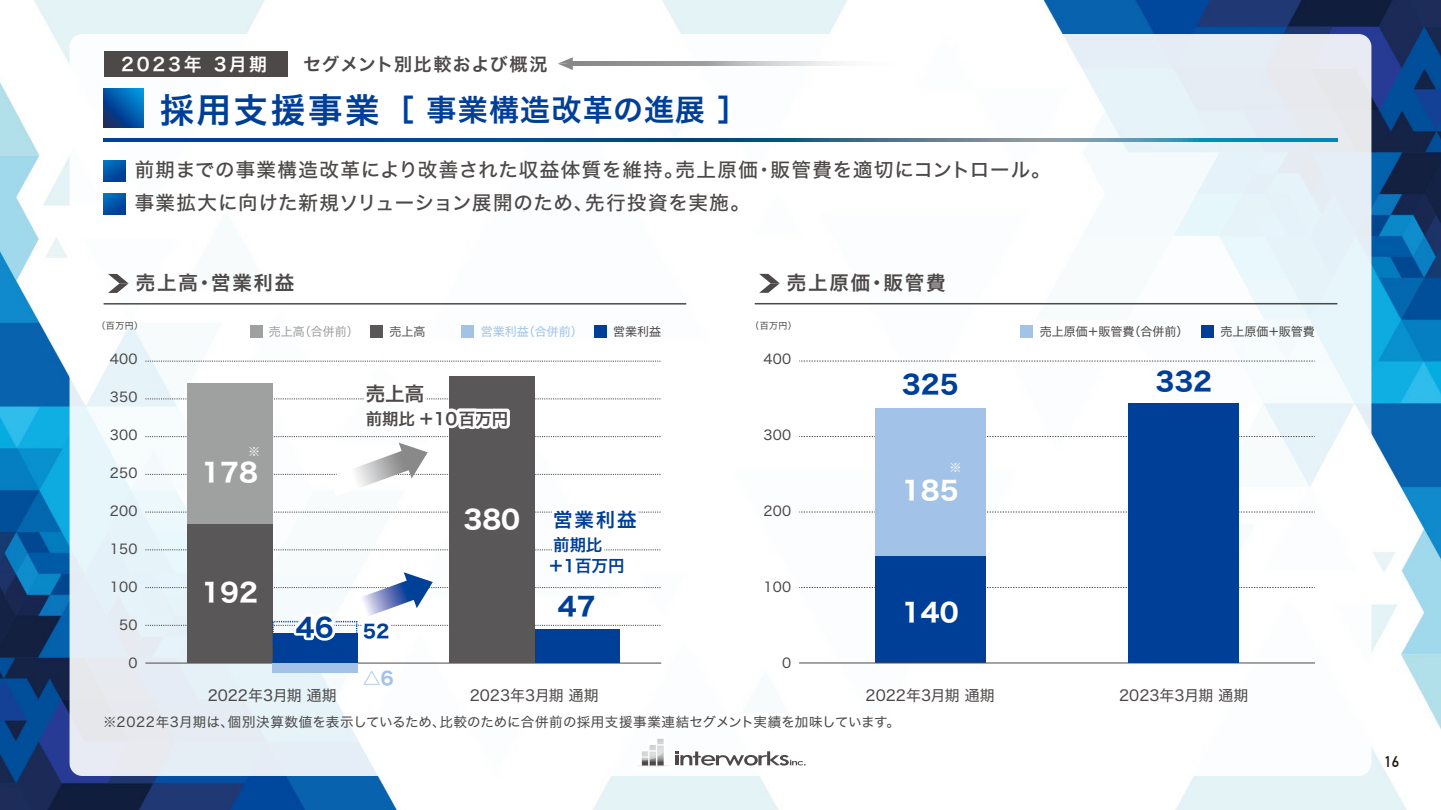
<style>
.page{position:relative;width:1441px;height:810px;background:#fff}
.page>*{position:absolute;margin:0;border:0;box-sizing:border-box;transform-origin:0 0}
.t1{font:30px "Hira Kaku Std W6";letter-spacing:.04em;color:#003f98}
.t2{font:25.5px "Hira Kaku Std W7";color:#fff}
.t3{font:25.5px "Hira Kaku Std W7";color:#003f98}
.t4{font:19.5px/33.8px "Hira Kaku Std W5";letter-spacing:.045em;color:#4c4948}
.t5{font:19.5px "Hira Kaku Std W6";letter-spacing:.09em;color:#4c4948}
.t6{font:19.5px "Hira Kaku Std W6";color:#003e97}
.t7{font:18px "Hira Kaku Std W6";letter-spacing:.045em;color:#4c4948}
.t8{font:18px "Hira Kaku Std W6";letter-spacing:.16em;color:#fff}
.t9{font:18px "Hira Kaku Std W7";color:#a2c3e7}
.t10{font:16.5px "Hira Kaku Std W6";color:#4c4948}
.t11{font:16.5px/21.5px "Hira Kaku Std W6";color:#003e97}
.t12{font:15px "Hira Kaku Std W4";color:#4c4948}
.t13{font:700 15px "DIN Alternate";color:#211613}
.t14{font:13.5px "Hira Kaku Std W4";letter-spacing:.01em;color:#4c4948}
.t15{font:12px "Hira Kaku Std W4";color:#4c4948}
.t16{font:12px "Hira Kaku Std W4";color:#a2c3e7}
.t17{font:12px "Hira Kaku Std W4";color:#9fa0a0}
.t18{font:12px "Hira Kaku Std W4";color:#595757}
.t19{font:12px "Hira Kaku Std W4";color:#fff}
.t20{font:9px "Hira Kaku Std W4";letter-spacing:.045em;color:#4c4948}
.s1{font-size:34.5px}
.s2{font-size:18px}
</style>
<div class="page">
<img style="left:0;top:0;width:1440px;height:810px">
<div style="left:70px;top:34px;width:1301px;height:742px;background:#fff;border-radius:13px"></div>
<svg style="left:104px;top:138px;width:1233px;height:3px;background:#1e6396"></svg>
<svg style="left:104px;top:88px;width:39px;height:40px;background:#0357a4"></svg>
<div style="left:633px;top:762px;width:40px;height:7px;border:5px solid #fff;border-radius:50%"></div>
<svg style="left:674px;top:749px;width:138px;height:61px"></svg>
<hr style="left:635px;top:765px;width:36px;height:2px;background:#efefef;border-radius:50%">
<svg style="left:104px;top:160px;width:21px;height:21px"></svg>
<div style="left:104px;top:193px;width:21px;height:22px;background:linear-gradient(to bottom,#006bb9,#004097)"></div>
<div style="left:104px;top:51px;width:183px;height:25px;background:#4c4948"></div>
<svg style="left:572px;top:62px;width:267px;height:4px"></svg>
<svg style="left:558px;top:57px;width:14px;height:13px"></svg>
<svg style="left:108px;top:274px;width:21px;height:19px"></svg>
<hr style="left:104px;top:303px;width:582px;height:2px;background:#4c4948">
<div style="left:449px;top:376px;width:85px;height:287px;background:#595757"></div>
<svg style="left:145px;top:361px;width:516px;height:1px"></svg>
<div style="left:461px;top:326px;width:13px;height:12px;background:#a2c3e7"></div>
<div style="left:594px;top:326px;width:12px;height:12px;background:#003f98"></div>
<div style="left:370px;top:326px;width:13px;height:12px;background:#595757"></div>
<div style="left:249px;top:326px;width:13px;height:12px;background:#9fa0a0"></div>
<svg style="left:145px;top:379px;width:516px;height:58px"></svg>
<div style="left:187px;top:384px;width:85px;height:140px;background:#9fa0a0"></div>
<svg style="left:759px;top:274px;width:20px;height:19px"></svg>
<hr style="left:754px;top:303px;width:583px;height:1px;background:#4c4948">
<svg style="left:799px;top:587px;width:516px;height:1px"></svg>
<svg style="left:799px;top:512px;width:516px;height:1px"></svg>
<div style="left:875px;top:555px;width:110px;height:108px;background:#003f98"></div>
<hr style="left:799px;top:663px;width:515px;height:1px;background:#4c4948">
<div style="left:1128px;top:404px;width:110px;height:259px;background:#003f98"></div>
<div style="left:875px;top:408px;width:110px;height:147px;background:#a2c3e7"></div>
<div style="left:1020px;top:325px;width:13px;height:13px;background:#a2c3e7"></div>
<div style="left:1200px;top:325px;width:13px;height:13px;background:#003f98"></div>
<svg style="left:799px;top:361px;width:516px;height:119px"></svg>
<svg style="left:145px;top:443px;width:523px;height:327px"></svg>
<h3 class="t8" style="left:121px;top:50px;width:147px">2023年 3月期</h3>
<h3 class="t7" style="left:303px;top:50px;width:246px">セグメント別比較および概況</h3>
<h1 class="t1" style="left:160px;top:87px;width:589px"><span class="s1">採用支援事業</span> ［ 事業構造改革の進展 ］</h1>
<h3 class="t4" style="left:135px;top:153px;width:917px">前期までの事業構造改革により改善された収益体質を維持。売上原価・販管費を適切にコントロール。事業拡大に向けた新規ソリューション展開のため、先行投資を実施。</h3>
<h3 class="t5" style="left:136px;top:268px;width:160px">売上高・営業利益</h3>
<h3 class="t5" style="left:787px;top:268px;width:160px">売上原価・販管費</h3>
<p class="t20" style="left:96px;top:319px;width:48px">（百万円）</p>
<p class="t17" style="left:269px;top:323px;width:91px">売上高（合併前）</p>
<p class="t18" style="left:389px;top:323px;width:37px">売上高</p>
<p class="t16" style="left:480px;top:323px;width:103px">営業利益（合併前）</p>
<p class="t15" style="left:613px;top:323px;width:49px">営業利益</p>
<p class="t20" style="left:750px;top:318px;width:48px">（百万円）</p>
<p class="t15" style="left:1039px;top:323px;width:150px">売上原価＋販管費（合併前）</p>
<p class="t15" style="left:1220px;top:323px;width:96px">売上原価＋販管費</p>
<p class="t14" style="left:110px;top:348px;width:29px">400</p>
<p class="t14" style="left:763px;top:348px;width:29px">400</p>
<p class="t14" style="left:110px;top:386px;width:29px">350</p>
<h3 class="t5" style="left:366px;top:379px;width:60px">売上高</h3>
<p class="t10" style="left:366px;top:406px;width:144px">前期比＋10百万円</p>
<h2 class="t3" style="left:901px;top:364px;width:58px">325</h2>
<h2 class="t3" style="left:1155px;top:361px;width:58px">332</h2>
<p class="t14" style="left:110px;top:424px;width:29px">300</p>
<p class="t14" style="left:763px;top:424px;width:29px">300</p>
<p class="t19" style="left:248px;top:442px;width:13px">※</p>
<p class="t14" style="left:110px;top:462px;width:29px">250</p>
<p class="t14" style="left:110px;top:500px;width:29px">200</p>
<p class="t14" style="left:110px;top:538px;width:29px">150</p>
<h2 class="t2" style="left:201px;top:452px;width:58px">178</h2>
<h2 class="t2" style="left:463px;top:500px;width:58px">380</h2>
<h3 class="t6" style="left:553px;top:505px;width:85px">営業利益</h3>
<p class="t11" style="left:547px;top:534px;width:78px;text-indent:5px">前期比＋1百万円</p>
<p class="t14" style="left:763px;top:500px;width:29px">200</p>
<p class="t19" style="left:949px;top:458px;width:13px">※</p>
<h2 class="t2" style="left:901px;top:471px;width:58px">185</h2>
<p class="t14" style="left:110px;top:576px;width:29px">100</p>
<p class="t14" style="left:119px;top:614px;width:20px">50</p>
<h2 class="t2" style="left:201px;top:573px;width:58px">192</h2>
<h2 class="t3" style="left:296px;top:607px;width:95px">46 <span class="s2">52</span></h2>
<h2 class="t3" style="left:558px;top:587px;width:39px">47</h2>
<p class="t14" style="left:763px;top:576px;width:29px">100</p>
<h2 class="t2" style="left:901px;top:593px;width:58px">140</h2>
<p class="t14" style="left:128px;top:652px;width:11px">0</p>
<h3 class="t9" style="left:363px;top:664px;width:32px">△6</h3>
<p class="t14" style="left:782px;top:652px;width:11px">0</p>
<p class="t12" style="left:208px;top:684px;width:131px">2022年3月期 通期</p>
<p class="t12" style="left:469px;top:684px;width:131px">2023年3月期 通期</p>
<p class="t12" style="left:865px;top:684px;width:131px">2022年3月期 通期</p>
<p class="t12" style="left:1118px;top:684px;width:131px">2023年3月期 通期</p>
<p class="t14" style="left:103px;top:712px;width:798px">※2022年3月期は、個別決算数値を表示しているため、比較のために合併前の採用支援事業連結セグメント実績を加味しています。</p>
<p class="t13" style="left:1384px;top:751px;width:16px">16</p>
</div>
